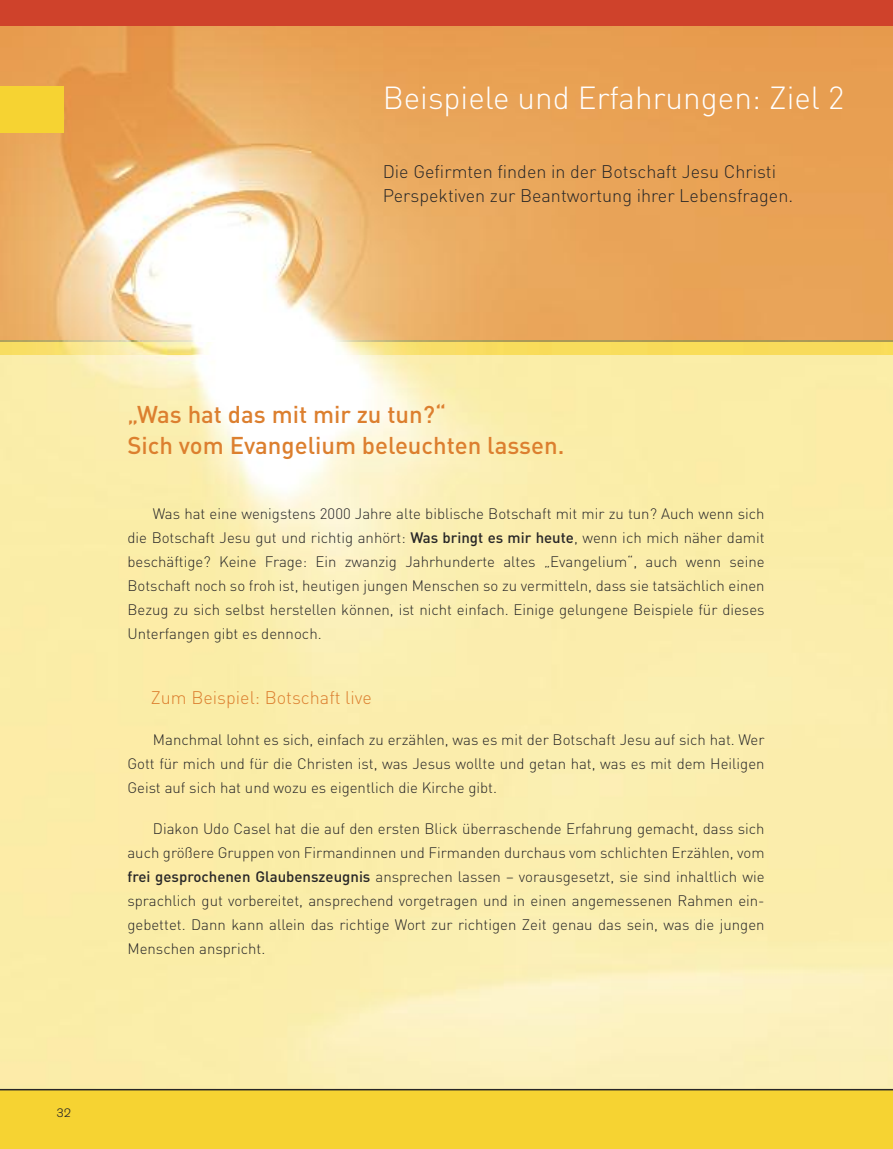
<style>
.page{position:relative;width:893px;height:1149px;background:#fff}
.page>*{position:absolute;margin:0;border:0;box-sizing:border-box;transform-origin:0 0}
.t1{font:300 31.5px "DIN Pro";color:#fff}
.t2{font:500 24px/31.5px "DIN Pro";color:#dc7f2f}
.t3{font:300 18px/24px "DIN Pro";color:#272627}
.t4{font:300 18px "DIN Pro";color:#dc7f2f}
.t5{font:300 15px/24px "DIN Pro";color:#272627;text-align:justify}
.t6{font:300 12px "Akzidenz Grotesk";color:#272627}
.s1{font-weight:500}
</style>
<div class="page">
<img style="left:0;top:26px;width:893px;height:1062px">
<img style="left:0;top:340px;width:893px;height:14px">
<div style="left:0;top:86px;width:64px;height:46px;background:#f6d332"></div>
<div style="left:0;top:1089px;width:893px;height:59px;background:#f6d332"></div>
<hr style="left:0;top:1088px;width:893px;height:2px;background:#272627">
<div style="left:0;top:0;width:893px;height:26px;background:#cf422b"></div>
<h1 class="t1" style="left:383px;top:87px;width:463px">Beispiele und Erfahrungen: Ziel 2</h1>
<p class="t3" style="left:383px;top:162px;width:412px">Die Gefirmten finden in der Botschaft Jesu Christi<br>Perspektiven zur Beantwortung ihrer Lebensfragen.</p>
<h2 class="t2" style="left:127px;top:400px;width:439px">„Was hat das mit mir zu tun?“<br>Sich vom Evangelium beleuchten lassen.</h2>
<p class="t5" style="left:127px;top:503px;width:639px;text-indent:26px">Was hat eine wenigstens 2000 Jahre alte biblische Botschaft mit mir zu tun? Auch wenn sich die Botschaft Jesu gut und richtig anhört: <span class="s1">Was bringt es mir heute</span>, wenn ich mich näher damit beschäftige? Keine Frage: Ein zwanzig Jahrhunderte altes „Evangelium“, auch wenn seine Botschaft noch so froh ist, heutigen jungen Menschen so zu vermitteln, dass sie tatsächlich einen Bezug zu sich selbst herstellen können, ist nicht einfach. Einige gelungene Beispiele für dieses Unterfangen gibt es dennoch.</p>
<p class="t4" style="left:151px;top:691px;width:222px">Zum Beispiel: Botschaft live</p>
<p class="t5" style="left:127px;top:729px;width:639px;text-indent:26px">Manchmal lohnt es sich, einfach zu erzählen, was es mit der Botschaft Jesu auf sich hat. Wer Gott für mich und für die Christen ist, was Jesus wollte und getan hat, was es mit dem Heiligen Geist auf sich hat und wozu es eigentlich die Kirche gibt.</p>
<p class="t5" style="left:127px;top:818px;width:639px;text-indent:26px">Diakon Udo Casel hat die auf den ersten Blick überraschende Erfahrung gemacht, dass sich auch größere Gruppen von Firmandinnen und Firmanden durchaus vom schlichten Erzählen, vom <span class="s1">frei gesprochenen Glaubenszeugnis</span> ansprechen lassen – vorausgesetzt, sie sind inhaltlich wie sprachlich gut vorbereitet, ansprechend vorgetragen und in einen angemessenen Rahmen ein&shy;gebettet. Dann kann allein das richtige Wort zur richtigen Zeit genau das sein, was die jungen Menschen anspricht.</p>
<p class="t6" style="left:57px;top:1107px;width:15px">32</p>
</div>
